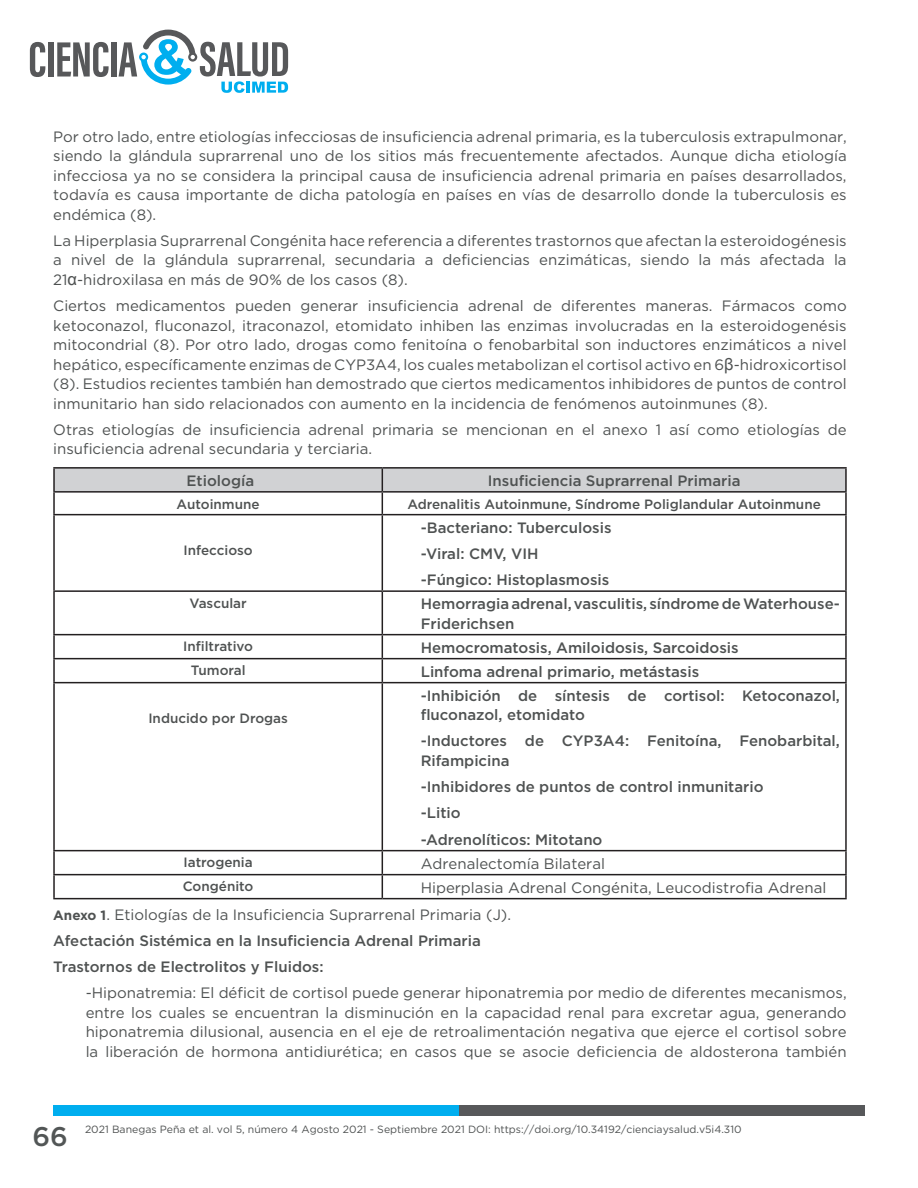
<style>
.page{position:relative;width:918px;height:1188px;background:#fff}
.page>*{position:absolute;margin:0;border:0;box-sizing:border-box;transform-origin:0 0}
.t1{font:500 27px "Gotham";color:#525656}
.Estilo_de_cuepo_de_a{font:15px/19.5px "Gotham";color:#4f5252;text-align:justify}
.cuerpo_con_un_tab{font:15px/19.5px "Gotham";color:#4f5252;text-align:justify}
.cuerpo_con_un_tab-2{font:500 15px/19.5px "Gotham";color:#4f5252}
.Estilo_de_cuepo_de_a-2{font:500 15px "Gotham";color:#4f5252}
.tablas{font:500 15px "Gotham";color:#4f5252}
.tablas-2{font:500 13.5px "Gotham";color:#4f5252}
.Estilo_de_pie_de_pag{font:10.5px "Gotham";color:#4f5252}
.s1{font-family:"Arial";font-size:16.5px}
.s2{font-weight:700;font-size:13.5px}
</style>
<div class="page">
<svg style="left:30px;top:42px;width:15px;height:35px"></svg>
<div style="left:48px;top:42px;width:5px;height:35px;background:#57585a"></div>
<svg style="left:57px;top:42px;width:52px;height:35px"></svg>
<div style="left:111px;top:42px;width:5px;height:35px;background:#57585a"></div>
<svg style="left:119px;top:30px;width:169px;height:63px"></svg>
<div style="left:459px;top:1105px;width:406px;height:11px;background:#57585a"></div>
<div style="left:53px;top:1105px;width:406px;height:11px;background:#00aeef"></div>
<hr style="left:53px;top:467px;width:329px;height:2px;background:#231f20">
<hr style="left:53px;top:469px;width:2px;height:22px;background:#231f20">
<hr style="left:382px;top:467px;width:465px;height:2px;background:#231f20">
<hr style="left:845px;top:469px;width:2px;height:22px;background:#231f20">
<hr style="left:53px;top:491px;width:329px;height:2px;background:#231f20">
<hr style="left:53px;top:493px;width:2px;height:21px;background:#231f20">
<hr style="left:382px;top:491px;width:465px;height:2px;background:#231f20">
<svg style="left:54px;top:468px;width:792px;height:46px"></svg>
<hr style="left:845px;top:493px;width:2px;height:21px;background:#231f20">
<hr style="left:53px;top:514px;width:329px;height:1px;background:#231f20">
<hr style="left:53px;top:515px;width:2px;height:75px;background:#231f20">
<hr style="left:382px;top:514px;width:465px;height:1px;background:#231f20">
<hr style="left:382px;top:515px;width:1px;height:75px;background:#231f20">
<hr style="left:845px;top:515px;width:2px;height:75px;background:#231f20">
<hr style="left:53px;top:590px;width:329px;height:2px;background:#231f20">
<hr style="left:53px;top:592px;width:2px;height:42px;background:#231f20">
<hr style="left:382px;top:590px;width:465px;height:2px;background:#231f20">
<hr style="left:382px;top:592px;width:1px;height:42px;background:#231f20">
<hr style="left:845px;top:592px;width:2px;height:42px;background:#231f20">
<hr style="left:53px;top:634px;width:329px;height:1px;background:#231f20">
<hr style="left:53px;top:635px;width:2px;height:23px;background:#231f20">
<hr style="left:382px;top:634px;width:465px;height:1px;background:#231f20">
<hr style="left:845px;top:635px;width:2px;height:23px;background:#231f20">
<hr style="left:53px;top:658px;width:329px;height:1px;background:#231f20">
<hr style="left:53px;top:659px;width:2px;height:23px;background:#231f20">
<hr style="left:382px;top:658px;width:465px;height:1px;background:#231f20">
<svg style="left:382px;top:635px;width:1px;height:47px"></svg>
<hr style="left:845px;top:659px;width:2px;height:23px;background:#231f20">
<hr style="left:53px;top:682px;width:329px;height:1px;background:#231f20">
<hr style="left:53px;top:683px;width:2px;height:167px;background:#231f20">
<hr style="left:382px;top:682px;width:465px;height:1px;background:#231f20">
<hr style="left:382px;top:683px;width:1px;height:167px;background:#231f20">
<hr style="left:845px;top:683px;width:2px;height:167px;background:#231f20">
<hr style="left:53px;top:850px;width:329px;height:1px;background:#231f20">
<hr style="left:53px;top:851px;width:2px;height:23px;background:#231f20">
<hr style="left:382px;top:850px;width:465px;height:1px;background:#231f20">
<hr style="left:845px;top:851px;width:2px;height:23px;background:#231f20">
<hr style="left:53px;top:874px;width:329px;height:1px;background:#231f20">
<hr style="left:53px;top:875px;width:2px;height:23px;background:#231f20">
<hr style="left:382px;top:874px;width:465px;height:1px;background:#231f20">
<svg style="left:382px;top:851px;width:1px;height:47px"></svg>
<hr style="left:845px;top:875px;width:2px;height:23px;background:#231f20">
<hr style="left:53px;top:898px;width:329px;height:1px;background:#231f20">
<hr style="left:382px;top:898px;width:465px;height:1px;background:#231f20">
<p class="Estilo_de_cuepo_de_a" style="left:53px;top:126px;width:795px">Por otro lado, entre etiologías infecciosas de insuficiencia adrenal primaria, es la tuberculosis extrapulmonar, siendo la glándula suprarrenal uno de los sitios más frecuentemente afectados. Aunque dicha etiología infecciosa ya no se considera la principal causa de insuficiencia adrenal primaria en países desarrollados, todavía es causa importante de dicha patología en países en vías de desarrollo donde la tuberculosis es endémica (8).</p>
<p class="Estilo_de_cuepo_de_a" style="left:53px;top:231px;width:795px">La Hiperplasia Suprarrenal Congénita hace referencia a diferentes trastornos que afectan la esteroidogénesis a nivel de la glándula suprarrenal, secundaria a deficiencias enzimáticas, siendo la más afectada la 21<span class="s1">α</span>-hidroxilasa en más de 90% de los casos (8).</p>
<p class="Estilo_de_cuepo_de_a" style="left:53px;top:296px;width:795px">Ciertos medicamentos pueden generar insuficiencia adrenal de diferentes maneras. Fármacos como ketoconazol, fluconazol, itraconazol, etomidato inhiben las enzimas involucradas en la esteroidogenésis mitocondrial (8). Por otro lado, drogas como fenitoína o fenobarbital son inductores enzimáticos a nivel hepático, específicamente enzimas de CYP3A4, los cuales metabolizan el cortisol activo en 6<span class="s1">β</span>-hidroxicortisol (8). Estudios recientes también han demostrado que ciertos medicamentos inhibidores de puntos de control inmunitario han sido relacionados con aumento en la incidencia de fenómenos autoinmunes (8).</p>
<p class="Estilo_de_cuepo_de_a" style="left:53px;top:420px;width:795px">Otras etiologías de insuficiencia adrenal primaria se mencionan en el anexo 1 así como etiologías de insuficiencia adrenal secundaria y terciaria.</p>
<p class="tablas" style="left:187px;top:471px;width:69px">Etiología</p>
<p class="tablas" style="left:488px;top:471px;width:254px">Insuficiencia Suprarrenal Primaria</p>
<p class="tablas-2" style="left:177px;top:495px;width:85px">Autoinmune</p>
<p class="tablas-2" style="left:407px;top:495px;width:415px">Adrenalitis Autoinmune, Síndrome Poliglandular Autoinmune</p>
<p class="tablas-2" style="left:184px;top:541px;width:71px">Infeccioso</p>
<p class="cuerpo_con_un_tab-2" style="left:421px;top:517px;width:192px">-Bacteriano: Tuberculosis</p>
<p class="cuerpo_con_un_tab-2" style="left:421px;top:544px;width:119px">-Viral: CMV, VIH</p>
<p class="cuerpo_con_un_tab-2" style="left:421px;top:570px;width:190px">-Fúngico: Histoplasmosis</p>
<p class="tablas-2" style="left:190px;top:594px;width:59px">Vascular</p>
<p class="cuerpo_con_un_tab-2" style="left:421px;top:594px;width:421px">Hemorragia adrenal, vasculitis, síndrome de Waterhouse-<br>Friderichsen</p>
<p class="tablas-2" style="left:183px;top:638px;width:71px">Infiltrativo</p>
<p class="cuerpo_con_un_tab-2" style="left:421px;top:637px;width:320px">Hemocromatosis, Amiloidosis, Sarcoidosis</p>
<p class="tablas-2" style="left:191px;top:662px;width:56px">Tumoral</p>
<p class="cuerpo_con_un_tab-2" style="left:421px;top:661px;width:280px">Linfoma adrenal primario, metástasis</p>
<p class="tablas-2" style="left:148px;top:709px;width:141px">Inducido por Drogas</p>
<p class="cuerpo_con_un_tab-2" style="left:421px;top:685px;width:421px">-Inhibición de síntesis de cortisol: Ketoconazol, fluconazol, etomidato</p>
<p class="cuerpo_con_un_tab-2" style="left:421px;top:731px;width:421px">-Inductores de CYP3A4: Fenitoína, Fenobarbital,<br>Rifampicina</p>
<p class="cuerpo_con_un_tab-2" style="left:421px;top:777px;width:344px">-Inhibidores de puntos de control inmunitario</p>
<p class="cuerpo_con_un_tab-2" style="left:421px;top:803px;width:41px">-Litio</p>
<p class="cuerpo_con_un_tab-2" style="left:421px;top:829px;width:183px">-Adrenolíticos: Mitotano</p>
<p class="tablas-2" style="left:184px;top:854px;width:71px">Iatrogenia</p>
<p class="cuerpo_con_un_tab" style="left:421px;top:853px;width:186px">Adrenalectomía Bilateral</p>
<p class="tablas-2" style="left:183px;top:878px;width:72px">Congénito</p>
<p class="cuerpo_con_un_tab" style="left:421px;top:877px;width:407px">Hiperplasia Adrenal Congénita, Leucodistrofia Adrenal</p>
<p class="Estilo_de_cuepo_de_a" style="left:53px;top:904px;width:459px"><span class="s2">Anexo 1</span>. Etiologías de la Insuficiencia Suprarrenal Primaria (J).</p>
<p class="Estilo_de_cuepo_de_a-2" style="left:53px;top:931px;width:429px">Afectación Sistémica en la Insuficiencia Adrenal Primaria</p>
<p class="Estilo_de_cuepo_de_a-2" style="left:53px;top:957px;width:272px">Trastornos de Electrolitos y Fluidos:</p>
<p class="cuerpo_con_un_tab" style="left:86px;top:983px;width:763px">-Hiponatremia: El déficit de cortisol puede generar hiponatremia por medio de diferentes mecanismos, entre los cuales se encuentran la disminución en la capacidad renal para excretar agua, generando hiponatremia dilusional, ausencia en el eje de retroalimentación negativa que ejerce el cortisol sobre la liberación de hormona antidiurética; en casos que se asocie deficiencia de aldosterona también</p>
<h1 class="t1" style="left:32px;top:1119px;width:37px">66</h1>
<p class="Estilo_de_pie_de_pag" style="left:85px;top:1123px;width:658px">2021 Banegas Peña et al. vol 5, número 4 Agosto 2021 - Septiembre 2021 DOI: https://doi.org/10.34192/cienciaysalud.v5i4.310</p>
</div>
